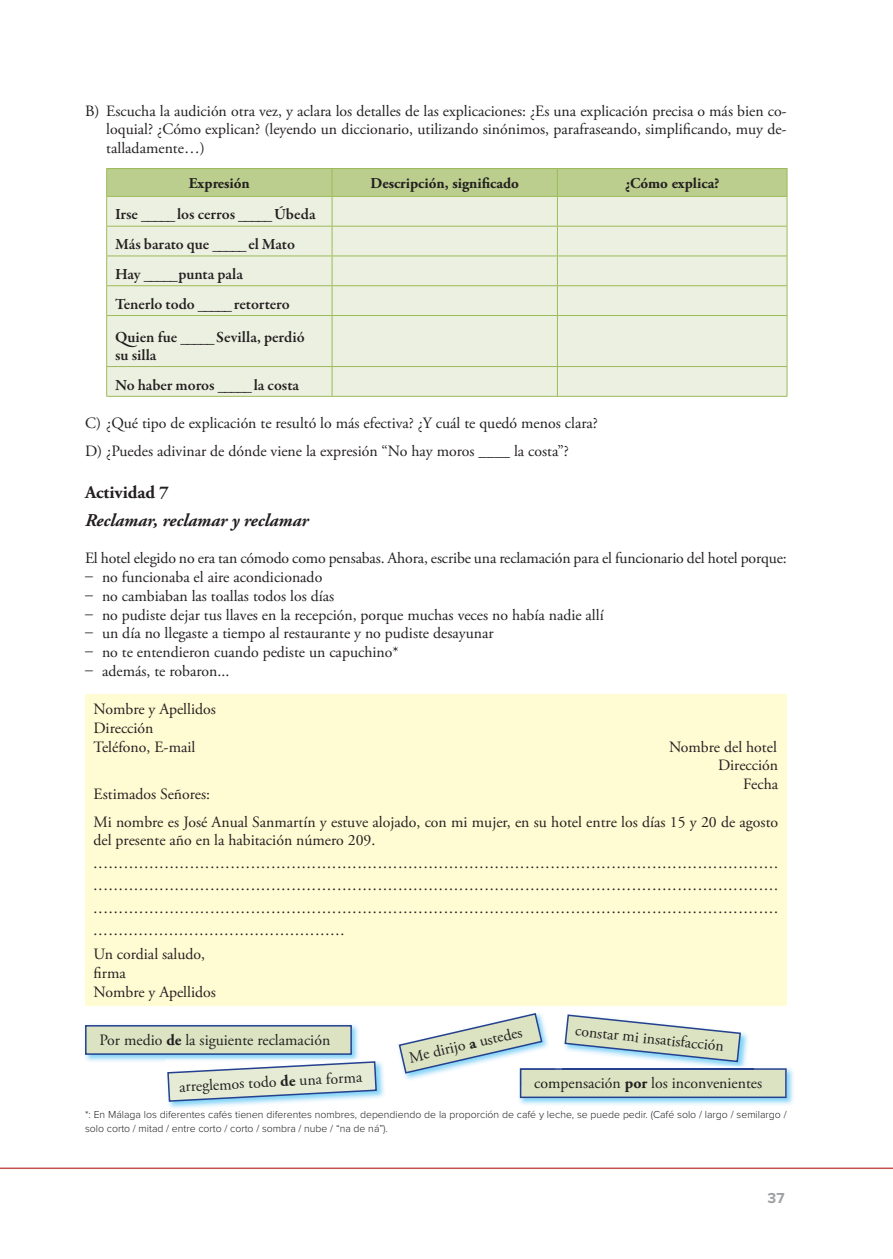
<style>
.page{position:relative;width:893px;height:1259px;background:#fff}
.page>*{position:absolute;margin:0;border:0;box-sizing:border-box;transform-origin:0 0}
.t1{font:italic 700 18px "Adobe Garamond Pro";color:#231f20}
.t2{font:700 18px "Adobe Garamond Pro";color:#231f20}
.t3{font:15.75px/18.8px "Adobe Garamond Pro";color:#231f20}
.t4{font:600 15.75px/29.7px "Garamond Premr Pro";color:#231f20}
.t5{font:700 15px "Adobe Garamond Pro";color:#231f20}
.t6{font:700 15px "Proxima Nova";color:#9fa1a4}
.t7{font:300 10.5px/13.5px "Proxima Nova";color:#231f20}
.s1{font-weight:700}
.s2{color:#151810}
</style>
<div class="page">
<hr style="left:0;top:1167px;width:893px;height:2px;background:#c1504e">
<div style="left:107px;top:316px;width:680px;height:80px;background:#ecf0e0"></div>
<svg style="left:106px;top:168px;width:682px;height:147px;background:#dfe7cb"></svg>
<hr style="left:106px;top:315px;width:226px;height:1px;background:#9cbb59">
<hr style="left:106px;top:316px;width:1px;height:50px;background:#9cbb59">
<hr style="left:332px;top:315px;width:225px;height:1px;background:#9cbb59">
<hr style="left:332px;top:316px;width:1px;height:50px;background:#9cbb59">
<hr style="left:557px;top:315px;width:230px;height:1px;background:#9cbb59">
<hr style="left:557px;top:316px;width:1px;height:50px;background:#9cbb59">
<hr style="left:787px;top:316px;width:1px;height:50px;background:#9cbb59">
<hr style="left:106px;top:366px;width:226px;height:1px;background:#9cbb59">
<svg style="left:106px;top:367px;width:1px;height:29px"></svg>
<hr style="left:332px;top:366px;width:225px;height:1px;background:#9cbb59">
<svg style="left:332px;top:367px;width:1px;height:29px"></svg>
<hr style="left:557px;top:366px;width:230px;height:1px;background:#9cbb59">
<svg style="left:557px;top:367px;width:1px;height:29px"></svg>
<svg style="left:787px;top:367px;width:1px;height:29px"></svg>
<hr style="left:106px;top:396px;width:681px;height:1px;background:#9cbb59">
<div style="left:85px;top:694px;width:702px;height:311px;background:#fffbd2"></div>
<img style="left:85px;top:1024px;width:274px;height:38px">
<div style="left:86px;top:1025px;width:265px;height:29px;background:#dbe3c2"></div>
<div style="left:85px;top:1025px;width:267px;height:29px;border:2px solid #25408e"></div>
<img style="left:519px;top:1068px;width:275px;height:37px">
<svg style="left:398px;top:1013px;width:389px;height:85px"></svg>
<img style="left:168px;top:1061px;width:216px;height:48px">
<img style="left:166px;top:1059px;width:193px;height:1px">
<svg style="left:166px;top:1060px;width:212px;height:42px"></svg>
<p class="t3" style="left:106px;top:103px;width:682px;text-align:justify;text-indent:-21px">B) Escucha la audición otra vez, y aclara los detalles de las explicaciones: ¿Es una explicación precisa o más bien co&shy;loquial? ¿Cómo explican? (leyendo un diccionario, utilizando sinónimos, parafraseando, simplificando, muy de&shy;talladamente…)</p>
<p class="t5" style="left:189px;top:177px;width:63px">Expresión</p>
<p class="t5" style="left:371px;top:177px;width:150px">Descripción, significado</p>
<p class="t5" style="left:625px;top:177px;width:96px">¿Cómo explica?</p>
<p class="t4" style="left:115px;top:199px;width:202px">Irse _____ los cerros _____ Úbeda<br>Más barato que _____ el Mato<br>Hay _____ punta pala<br>Tenerlo todo _____ retortero</p>
<p class="t4" style="left:115px;top:327px;width:191px;line-height:18px">Quien fue _____ Sevilla, perdió su silla</p>
<p class="t4" style="left:115px;top:369px;width:186px">No haber moros _____ la costa</p>
<p class="t3" style="left:85px;top:411px;width:514px;line-height:27.8px">C) ¿Qué tipo de explicación te resultó lo más efectiva? ¿Y cuál te quedó menos clara?<br>D) ¿Puedes adivinar de dónde viene la expresión “No hay moros ____ la costa”?</p>
<p class="t2" style="left:85px;top:484px;width:85px">Actividad 7</p>
<p class="t1" style="left:85px;top:513px;width:225px">Reclamar, reclamar y reclamar</p>
<p class="t3" style="left:102px;top:550px;width:686px;text-indent:-17px">El hotel elegido no era tan cómodo como pensabas. Ahora, escribe una reclamación para el funcionario del hotel porque: no funcionaba el aire acondicionado<br>no cambiaban las toallas todos los días<br>no pudiste dejar tus llaves en la recepción, porque muchas veces no había nadie allí<br>un día no llegaste a tiempo al restaurante y no pudiste desayunar<br>no te entendieron cuando pediste un capuchino*<br>además, te robaron...</p>
<p class="t3" style="left:94px;top:701px;width:124px">Nombre y Apellidos<br>Dirección<br>Teléfono, E-mail</p>
<p class="t3" style="left:669px;top:738px;width:111px;text-align:right">Nombre del hotel<br>Dirección<br>Fecha</p>
<p class="t3" style="left:94px;top:781px;width:686px;line-height:27.8px">Estimados Señores:<br>Mi nombre es José Anual Sanmartín y estuve alojado, con mi mujer, en su hotel entre los días 15 y 20 de agosto</p>
<p class="t3" style="left:94px;top:830px;width:686px;line-height:22.5px">del presente año en la habitación número 209. ....................................................................................................................................... ....................................................................................................................................... ....................................................................................................................................... ..................................................</p>
<p class="t3" style="left:94px;top:946px;width:124px">Un cordial saludo, firma<br>Nombre y Apellidos</p>
<p class="t3" style="left:99px;top:1032px;width:232px">Por medio <span class="s1">de</span> la siguiente reclamación</p>
<p class="t3" style="left:534px;top:1075px;width:229px"><span class="s2">com</span>pensación <span class="s1">por</span> los inconvenientes</p>
<p class="t3" style="left:408px;top:1050px;width:117px;rotate:-13deg">Me dirijo <span class="s1">a</span> ustedes</p>
<p class="t3" style="left:576px;top:1022px;width:152px;rotate:6deg">constar mi insatisfacción</p>
<p class="t3" style="left:179px;top:1078px;width:185px;rotate:-3deg">arreglemos todo <span class="s1">de</span> una forma</p>
<p class="t7" style="left:85px;top:1109px;width:703px">*: En Málaga los diferentes cafés tienen diferentes nombres dependiendo de la proporción de café y leche, se puede pedir. (Café solo / largo / semilargo /</p>
<p class="t7" style="left:85px;top:1109px;width:304px;text-indent:270px">,<br>solo corto / mitad / entre corto / corto / sombra / nube / “na de ná”).</p>
<p class="t6" style="left:767px;top:1193px;width:19px">37</p>
</div>
